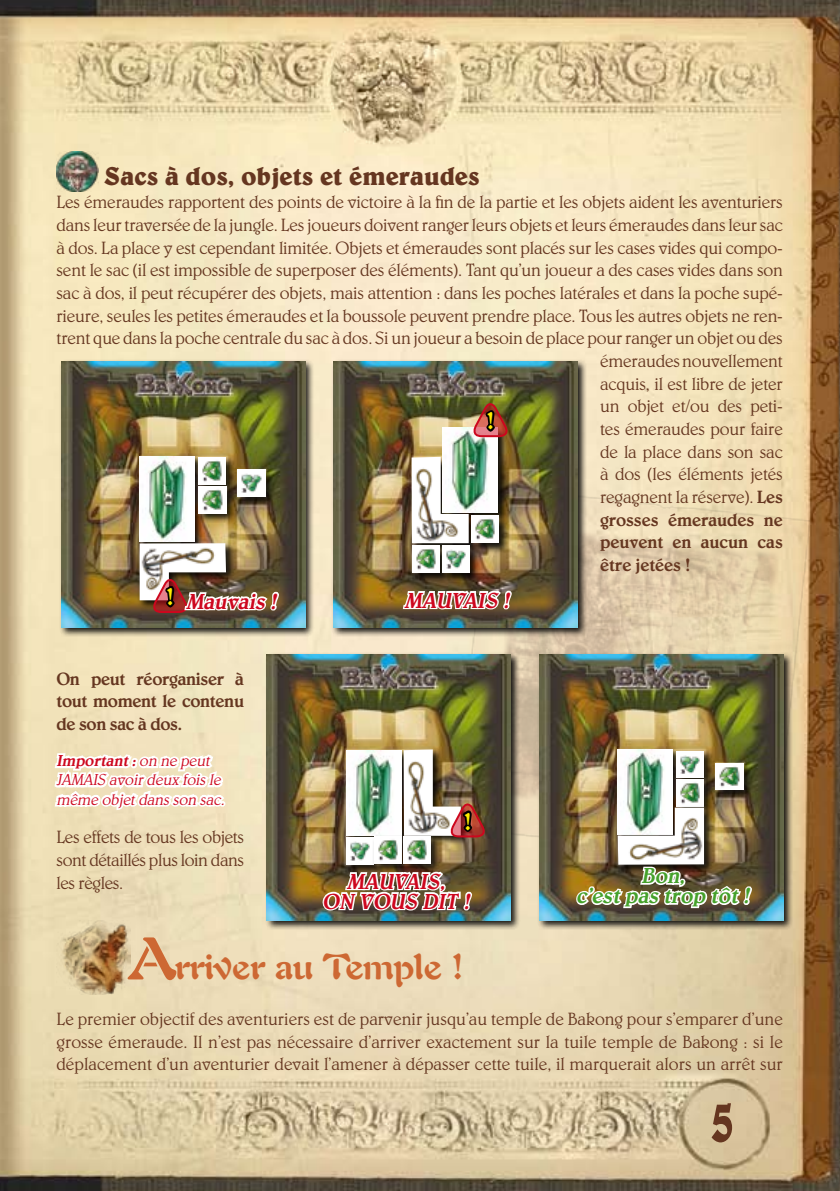
<style>
.page{position:relative;width:840px;height:1191px;background:#fff}
.page>*{position:absolute;margin:0;border:0;box-sizing:border-box;transform-origin:0 0}
.t1{font:condensed 62px "Belwe";color:#653620}
.t2{font:700 36px "Auriol";color:#cd6833}
.t3{font:700 26px "Belwe";color:#653620;scale:.95 1}
.t4{font:700 24px "Auriol";color:#ffed00}
.t5{font:italic 500 22px/20px "Belwe";color:#cd071e;text-align:center;scale:.95 1}
.t6{font:italic 500 22px/20px "Belwe";color:#45a12b;text-align:center;scale:.95 1}
.t7{font:300 18px/22.6px "Belwe";letter-spacing:-.01em;color:#653620;text-align:justify;scale:.95 1}
.t8{font:500 18px/22.6px "Belwe";letter-spacing:-.02em;color:#653620;text-align:justify;scale:.95 1}
.t9{font:italic 300 16px/19.2px "Belwe";color:#cd071e;scale:.95 1}
.s1{font-weight:500}
.s2{font-size:60px}
</style>
<div class="page">
<img style="left:0;top:0;width:839px;height:1191px">
<img style="left:513px;top:488px;width:296px;height:371px">
<div style="left:59px;top:359px;width:255px;height:278px;background:#000;opacity:.9"></div>
<img style="left:61px;top:361px;width:244px;height:266px">
<div style="left:137px;top:454px;width:67px;height:97px;background:#000;opacity:.9"></div>
<img style="left:139px;top:456px;width:55px;height:85px">
<div style="left:196px;top:455px;width:40px;height:39px;background:#000;opacity:.9"></div>
<img style="left:198px;top:457px;width:27px;height:27px">
<div style="left:196px;top:484px;width:40px;height:39px;background:#000;opacity:.9"></div>
<img style="left:199px;top:486px;width:27px;height:27px">
<div style="left:235px;top:468px;width:40px;height:39px;background:#000;opacity:.9"></div>
<img style="left:238px;top:469px;width:27px;height:27px">
<div style="left:137px;top:541px;width:99px;height:69px;background:#000;opacity:.9"></div>
<img style="left:139px;top:543px;width:11px;height:57px">
<div style="left:331px;top:359px;width:255px;height:278px;background:#000;opacity:.9"></div>
<img style="left:333px;top:361px;width:244px;height:266px">
<div style="left:411px;top:427px;width:98px;height:157px;background:#000;opacity:.9"></div>
<img style="left:411px;top:457px;width:57px;height:64px">
<img style="left:442px;top:428px;width:55px;height:85px">
<img style="left:471px;top:516px;width:27px;height:5px">
<div style="left:264px;top:652px;width:256px;height:278px;background:#000;opacity:.9"></div>
<img style="left:267px;top:654px;width:243px;height:266px">
<div style="left:401px;top:747px;width:69px;height:99px;background:#000;opacity:.9"></div>
<div style="left:536px;top:652px;width:256px;height:278px;background:#000;opacity:.9"></div>
<img style="left:539px;top:654px;width:243px;height:266px">
<div style="left:615px;top:747px;width:67px;height:97px;background:#000;opacity:.9"></div>
<img style="left:617px;top:749px;width:55px;height:56px">
<div style="left:674px;top:749px;width:39px;height:39px;background:#000;opacity:.9"></div>
<img style="left:676px;top:751px;width:27px;height:26px">
<div style="left:673px;top:777px;width:40px;height:39px;background:#000;opacity:.9"></div>
<div style="left:713px;top:761px;width:39px;height:39px;background:#000;opacity:.9"></div>
<img style="left:715px;top:763px;width:27px;height:27px">
<div style="left:615px;top:805px;width:98px;height:69px;background:#000;opacity:.9"></div>
<img style="left:617px;top:807px;width:86px;height:57px">
<img style="left:470px;top:350px;width:40px;height:88px">
<img style="left:56px;top:152px;width:42px;height:40px">
<svg style="left:52px;top:716px;width:174px;height:129px"></svg>
<img style="left:56px;top:921px;width:74px;height:73px">
<img style="left:150px;top:522px;width:130px;height:158px">
<img style="left:401px;top:521px;width:112px;height:158px">
<img style="left:573px;top:865px;width:180px;height:70px">
<img style="left:320px;top:750px;width:167px;height:210px">
<h3 class="t3" style="left:104px;top:161px;width:396px">Sacs à dos, objets et émeraudes</h3>
<p class="t7" style="left:56px;top:191px;width:765px">Les émeraudes rapportent des points de victoire à la fin de la partie et les objets aident les aventuriers</p>
<p class="t7" style="left:56px;top:213px;width:765px">dans leur traversée de la jungle. Les joueurs doivent ranger leurs objets et leurs émeraudes dans leur sac</p>
<p class="t7" style="left:56px;top:236px;width:765px">à dos. La place y est cependant limitée. Objets et émeraudes sont placés sur les cases vides qui compo-</p>
<p class="t7" style="left:56px;top:259px;width:765px">sent le sac (il est impossible de superposer des éléments). Tant qu’un joueur a des cases vides dans son</p>
<p class="t7" style="left:56px;top:281px;width:765px">sac à dos, il peut récupérer des objets, mais attention : dans les poches latérales et dans la poche supé-</p>
<p class="t7" style="left:56px;top:304px;width:765px">rieure, seules les petites émeraudes et la boussole peuvent prendre place. Tous les autres objets ne ren-</p>
<p class="t7" style="left:56px;top:327px;width:765px">trent que dans la poche centrale du sac à dos. Si un joueur a besoin de place pour ranger un objet ou des</p>
<p class="t7" style="left:599px;top:349px;width:194px">émeraudes nouvellement</p>
<p class="t7" style="left:599px;top:372px;width:194px">acquis, il est libre de jeter</p>
<p class="t7" style="left:599px;top:395px;width:194px">un objet et/ou des peti-</p>
<p class="t7" style="left:599px;top:418px;width:194px">tes émeraudes pour faire</p>
<p class="t7" style="left:599px;top:440px;width:194px">de la place dans son sac</p>
<p class="t7" style="left:599px;top:463px;width:194px">à dos (les éléments jetés</p>
<p class="t7" style="left:599px;top:486px;width:194px">regagnent la réserve). <span class="s1">Les</span></p>
<p class="t8" style="left:599px;top:508px;width:194px">grosses émeraudes ne</p>
<p class="t8" style="left:599px;top:531px;width:194px">peuvent en aucun cas</p>
<p class="t8" style="left:599px;top:554px;width:97px">être jetées !</p>
<h3 class="t4" style="left:486px;top:407px;width:10px">!</h3>
<h3 class="t4" style="left:166px;top:582px;width:10px">!</h3>
<p class="t5" style="left:186px;top:591px;width:101px">Mauvais !</p>
<p class="t5" style="left:404px;top:590px;width:116px">MAUVAIS !</p>
<p class="t8" style="left:56px;top:667px;width:199px">On peut réorganiser à tout moment le contenu de son sac à dos.</p>
<p class="t9" style="left:56px;top:751px;width:181px"><span class="s1">Important:</span>on ne peut<br>JAMAIS avoirdeux foisle même objetdansson sac.</p>
<p class="t7" style="left:56px;top:826px;width:199px">Les effets de tous les objets sont détaillés plus loin dans les règles.</p>
<h3 class="t4" style="left:464px;top:807px;width:10px">!</h3>
<p class="t5" style="left:322px;top:871px;width:161px">MAUVAIS,<br>ON VOUS DIT !</p>
<p class="t6" style="left:576px;top:866px;width:188px">Bon,<br>c’estpas trop tôt!</p>
<h2 class="t2" style="left:130px;top:945px;width:336px"><span class="s2">A</span>rriver au Temple !</h2>
<p class="t7" style="left:56px;top:1007px;width:765px">Le premier objectif des aventuriers est de parvenir jusqu’au temple de Bakong pour s’emparer d’une grosse émeraude. Il n’est pas nécessaire d’arriver exactement sur la tuile temple de Bakong : si le déplacement d’un aventurier devait l’amener à dépasser cette tuile, il marquerait alors un arrêt sur</p>
<h1 class="t1" style="left:709px;top:1083px;width:27px">5</h1>
</div>
